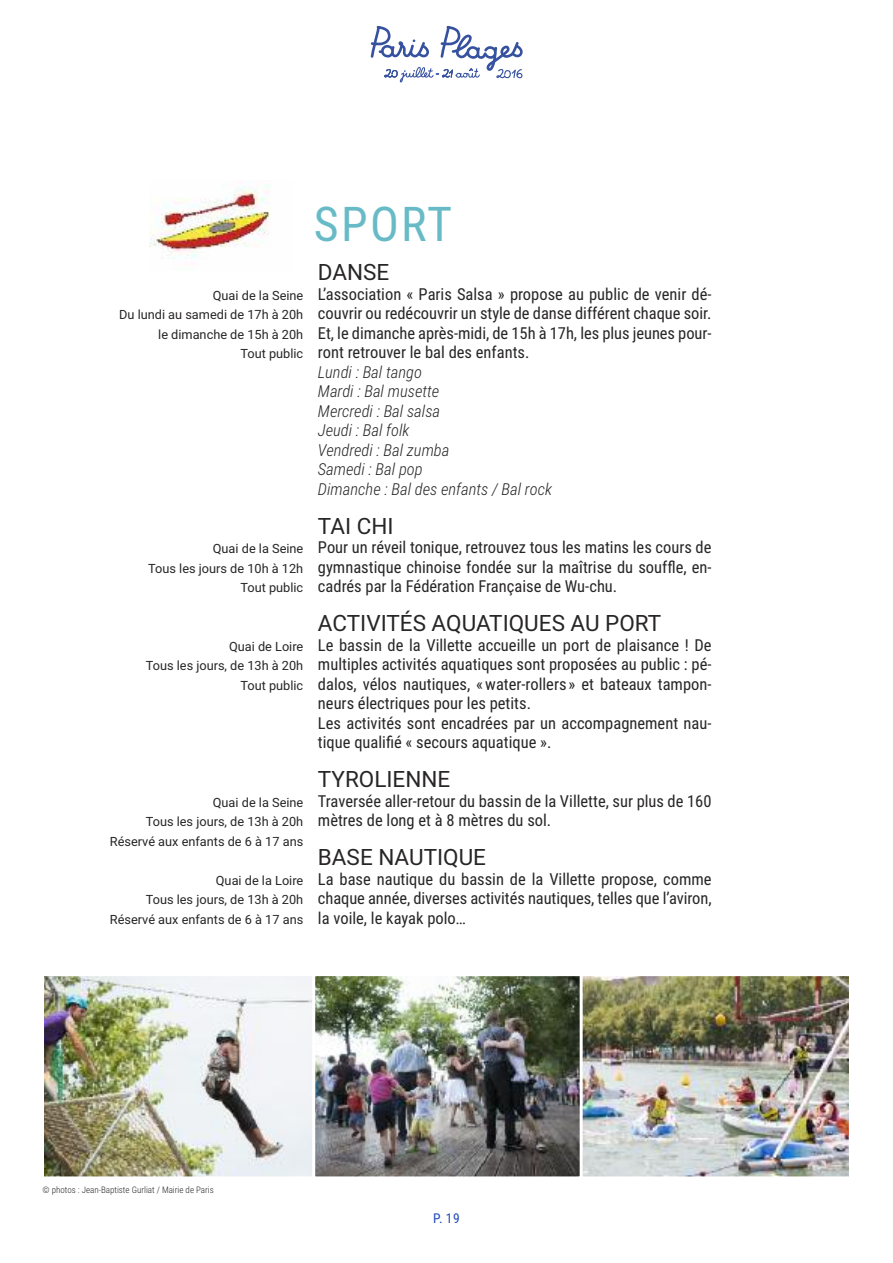
<style>
.page{position:relative;width:893px;height:1263px;background:#fff}
.page>*{position:absolute;margin:0;border:0;box-sizing:border-box;transform-origin:0 0}
.t1{font:48px "Roboto Condensed";letter-spacing:.05em;color:#68bbc6}
.t2{font:22.5px "Roboto";color:#272526}
.t3{font:16.5px/19.5px "Roboto Condensed";color:#272526;text-align:justify}
.t4{font:italic 300 16.5px/19.5px "Roboto Condensed";color:#272526}
.t5{font:13.5px "Roboto Condensed";color:#1f49b6}
.t6{font:12.75px/19.5px "Roboto";color:#272526;text-align:right}
.t7{font:300 9px "Roboto Condensed";color:#272526}
.s1{font-family:"Harrington"}
</style>
<div class="page">
<img style="left:150px;top:180px;width:121px;height:79px">
<svg style="left:371px;top:26px;width:152px;height:56px"></svg>
<img style="left:46px;top:978px;width:265px;height:197px">
<div style="left:43px;top:975px;width:271px;height:203px;border:2px solid #fff"></div>
<img style="left:317px;top:978px;width:261px;height:197px">
<div style="left:314px;top:975px;width:267px;height:203px;border:2px solid #fff"></div>
<img style="left:584px;top:978px;width:263px;height:197px">
<div style="left:581px;top:975px;width:269px;height:203px;border:2px solid #fff"></div>
<p class="t6" style="left:119px;top:285px;width:186px">Quai de la Seine<br>Du lundi au samedi de 17h à 20h le dimanche de 15h à 20h<br>Tout public</p>
<p class="t6" style="left:148px;top:539px;width:157px">Quai de la Seine<br>Tous les jours de 10h à 12h<br>Tout public</p>
<p class="t6" style="left:146px;top:636px;width:159px">Quai de Loire<br>Tous les jours, de 13h à 20h<br>Tout public</p>
<p class="t6" style="left:110px;top:792px;width:195px">Quai de la Seine<br>Tous les jours, de 13h à 20h<br>Réservé aux enfants de 6 à 17 ans</p>
<p class="t6" style="left:110px;top:870px;width:195px">Quai de la Loire<br>Tous les jours, de 13h à 20h<br>Réservé aux enfants de 6 à 17 ans</p>
<h1 class="t1" style="left:314px;top:196px;width:140px">SPORT</h1>
<h2 class="t2" style="left:318px;top:259px;width:73px">DANSE</h2>
<p class="t3" style="left:318px;top:284px;width:395px">L’association « Paris Salsa » propose au public de venir dé&shy;couvrir ou redécouvrir un style de danse différent chaque soir.<br>Et, le dimanche après-midi, de 15h à 17h, les plus jeunes pour&shy;ront retrouver le bal des enfants.</p>
<p class="t4" style="left:318px;top:362px;width:236px">Lundi : Bal tango<br>Mardi : Bal musette<br>Mercredi : Bal salsa<br>Jeudi : Bal folk<br>Vendredi : Bal zumba<br>Samedi : Bal pop<br>Dimanche : Bal des enfants / Bal rock</p>
<h2 class="t2" style="left:318px;top:513px;width:77px">TAI CHI</h2>
<p class="t3" style="left:318px;top:538px;width:395px">Pour un réveil tonique, retrouvez tous les matins les cours de gymnastique chinoise fondée sur la maîtrise du souffle, en&shy;cadrés par la Fédération Française de Wu-chu.</p>
<h2 class="t2" style="left:318px;top:610px;width:345px">ACTIVITÉS AQUATIQUES AU PORT</h2>
<p class="t3" style="left:318px;top:635px;width:395px;text-align:left">Le bassin de la Villette accueille un port de plaisance ! De multiples activités aquatiques sont proposées au public : pé&shy;dalos, vélos nautiques, «water-rollers » et bateaux tampon&shy;neurs électriques pour les petits.<br>Les activités sont encadrées par un accompagnement nau&shy;tique qualifié « secours aquatique ».</p>
<h2 class="t2" style="left:318px;top:766px;width:134px">TYROLIENNE</h2>
<p class="t3" style="left:318px;top:791px;width:395px">Traversée aller-retour du bassin de la Villette, sur plus de 160 mètres de long et à 8 mètres du sol.</p>
<h2 class="t2" style="left:318px;top:844px;width:170px">BASE NAUTIQUE</h2>
<p class="t3" style="left:318px;top:869px;width:395px">La base nautique du bassin de la Villette propose, comme chaque année, diverses activités nautiques, telles que l’aviron, la voile, le kayak polo<span class="s1">…</span></p>
<p class="t7" style="left:43px;top:1184px;width:173px">© photos : Jean-Baptiste Gurliat / Mairie de Paris</p>
<p class="t5" style="left:433px;top:1210px;width:28px">P. 19</p>
</div>
